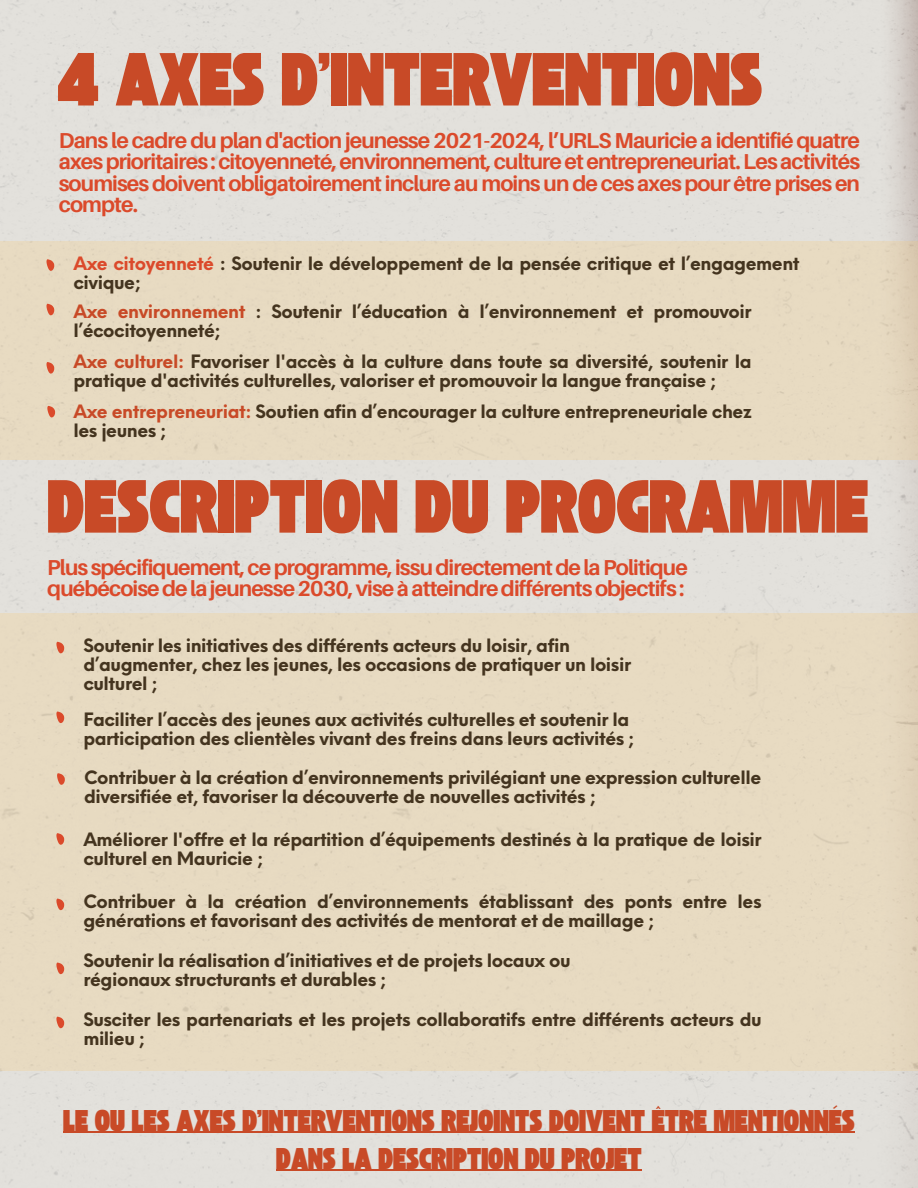
<style>
.page{position:relative;width:918px;height:1188px;background:#e2e0db}
.page>*{position:absolute;margin:0;border:0;box-sizing:border-box;transform-origin:0 0}
.t1{font:82.5px "Give You Glory";color:#db4a2b}
.t2{font:52.5px "TAN St Canard Display";color:#c84a27}
.t3{font:700 21.6px/21.3px "Aileron";letter-spacing:-.04em;color:#db4a2b;text-align:justify}
.t4{font:21px/38.2px "TAN St Canard Display";color:#c84a27;text-align:center}
.t5{font:700 18px/19.2px "Neue Einstellung";letter-spacing:-.025em;color:#44341f}
.s1{color:#db4a2b}
.s2{color:#c84a27}
</style>
<div class="page">
<div style="left:0;top:241px;width:918px;height:218px;background:#e7dac1"></div>
<div style="left:0;top:613px;width:918px;height:457px;background:#e7dac1"></div>
<hr style="left:63px;top:1132px;width:792px;height:1px;background:#c84a27">
<hr style="left:276px;top:1170px;width:366px;height:1px;background:#c84a27">
<p class="t2" style="left:57px;top:48px;width:707px">4 AXES D’INTERVENTIONS</p>
<h1 class="t3" style="left:59px;top:129px;width:803px">Dans le cadre du plan d'action jeunesse 2021-2024, l’URLS Mauricie a identifié quatre axes prioritaires : citoyenneté, environnement, culture et entrepreneuriat. Les activités soumises doivent obligatoirement inclure au moins un de ces axes pour être prises en compte.</h1>
<h3 class="t5" style="left:73px;top:252px;width:728px"><span class="s1">Axe citoyenneté</span> : Soutenir le développement de la pensée critique et l’engagement civique;</h3>
<p class="t5" style="left:73px;top:300px;width:680px"><span class="s2">Axe environnement</span> : Soutenir l’éducation à l’environnement et promouvoir l’écocitoyenneté;</p>
<p class="t5" style="left:73px;top:350px;width:680px"><span class="s2">Axe culturel:</span> Favoriser l'accès à la culture dans toute sa diversité, soutenir la pratique d'activités culturelles, valoriser et promouvoir la langue française ;</p>
<p class="t1" style="left:39px;top:195px;width:19px">.</p>
<p class="t1" style="left:39px;top:239px;width:19px">.</p>
<p class="t1" style="left:39px;top:297px;width:19px">.</p>
<p class="t1" style="left:39px;top:341px;width:19px">.</p>
<h2 class="t5" style="left:73px;top:400px;width:680px"><span class="s2">Axe entrepreneuriat:</span> Soutien afin d’encourager la culture entrepreneuriale chez les jeunes ;</h2>
<p class="t2" style="left:47px;top:475px;width:823px">DESCRIPTION DU PROGRAMME</p>
<p class="t3" style="left:47px;top:556px;width:642px">Plusspécifiquement,ceprogramme,issudirectementdelaPolitique québécoisedelajeunesse2030,viseàatteindredifférentsobjectifs:</p>
<p class="t1" style="left:48px;top:577px;width:19px">.</p>
<p class="t1" style="left:48px;top:647px;width:19px">.</p>
<p class="t1" style="left:49px;top:709px;width:19px">.</p>
<p class="t1" style="left:48px;top:769px;width:19px">.</p>
<p class="t1" style="left:48px;top:834px;width:19px">.</p>
<p class="t1" style="left:48px;top:898px;width:19px">.</p>
<p class="t1" style="left:48px;top:952px;width:19px">.</p>
<p class="t5" style="left:83px;top:634px;width:488px">Soutenir les initiatives des différents acteurs du loisir, afin</p>
<p class="t5" style="left:83px;top:653px;width:549px">d’augmenter, chez les jeunes, les occasions de pratiquer un loisir</p>
<h1 class="t5" style="left:83px;top:672px;width:76px">culturel ;</h1>
<p class="t5" style="left:83px;top:708px;width:548px">Faciliter l’accès des jeunes aux activités culturelles et soutenir la</p>
<p class="t5" style="left:83px;top:727px;width:553px">participation des clientèles vivant des freins dans leurs activités ;</p>
<p class="t5" style="left:84px;top:766px;width:679px">Contribuer à la création d’environnements privilégiant une expression culturelle</p>
<p class="t5" style="left:84px;top:785px;width:514px">diversifiée et, favoriser la découverte de nouvelles activités ;</p>
<h3 class="t5" style="left:83px;top:828px;width:680px">Améliorer l'offre et la répartition d’équipements destinés à la pratique de loisir culturel en Mauricie ;</h3>
<p class="t5" style="left:83px;top:890px;width:680px">Contribuer à la création d’environnements établissant des ponts entre les générations et favorisant des activités de mentorat et de maillage ;</p>
<p class="t5" style="left:83px;top:949px;width:489px">Soutenir la réalisation d’initiatives et de projets locaux ou</p>
<p class="t5" style="left:83px;top:969px;width:305px">régionaux structurants et durables ;</p>
<p class="t5" style="left:83px;top:1008px;width:680px">Susciter les partenariats et les projets collaboratifs entre différents acteurs du milieu ;</p>
<p class="t4" style="left:63px;top:1104px;width:793px">LE OU LES AXES D’INTERVENTIONS REJOINTS DOIVENT ÊTRE MENTIONNÉS<br>DANS LA DESCRIPTION DU PROJET</p>
</div>
